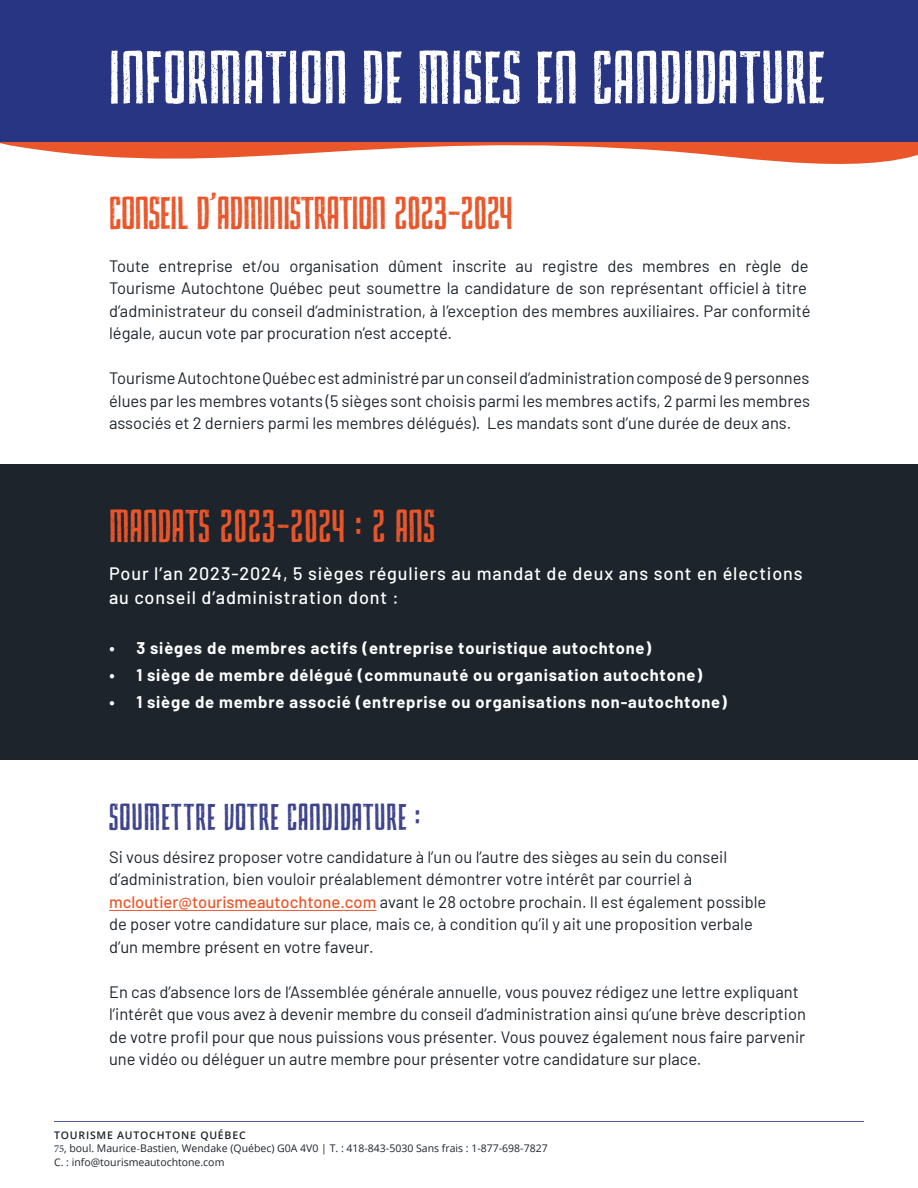
<style>
.page{position:relative;width:918px;height:1188px;background:#fff}
.page>*{position:absolute;margin:0;border:0;box-sizing:border-box;transform-origin:0 0}
.t1{font:66px "Primma Handmade";letter-spacing:.025em;color:#fff}
.t2{font:40.5px "Primma Handmade Complete";color:#ea562a}
.t3{font:40.5px "Primma Handmade Complete";letter-spacing:.02em;color:#ea562a}
.t4{font:33px "Primma Handmade";letter-spacing:.03em;color:#3c428b}
.t5{font:500 18px/24px "Barlow";letter-spacing:.05em;color:#fff}
.t6{font:16.5px/22.5px "Barlow";color:#1d242c}
.t7{font:700 16.5px "Barlow";letter-spacing:.05em;color:#fff}
.t8{font:10.5px/13.5px "Open Sans";color:#1d242c}
.s1{font-weight:500;color:#ea562a}
.s2{font-weight:600}
.s3{font-family:"Minion Pro"}
</style>
<div class="page">
<hr style="left:54px;top:1121px;width:810px;height:1px;background:#273582">
<div style="left:0;top:464px;width:918px;height:296px;background:#1d242c"></div>
<hr style="left:109px;top:910px;width:267px;height:1px;background:#ea562a">
<svg style="left:0;top:141px;width:918px;height:23px"></svg>
<div style="left:0;top:0;width:918px;height:141px;background:#273582"></div>
<h1 class="t1" style="left:109px;top:44px;width:717px">INFORMATION DE MISES EN CANDIDATURE</h1>
<h2 class="t2" style="left:109px;top:185px;width:405px">CONSEIL D’ADMINISTRATION 2023-2024</h2>
<p class="t6" style="left:109px;top:253px;width:703px">Toute entreprise et/ou organisation dûment inscrite au registre des membres en règle de Tourisme Autochtone Québec peut soumettre la candidature de son représentant officiel à titre d’administrateur du conseil d’administration, à l’exception des membres auxiliaires. Par conformité légale, aucun vote par procuration n’est accepté.</p>
<p class="t6" style="left:109px;top:366px;width:702px;text-align:justify">TourismeAutochtoneQuébecestadministrépar un conseild’administrationcomposéde 9 personnes élues par les membres votants (5 sièges sont choisis parmi les membres actifs, 2 parmi les membres associés et 2 derniers parmi les membres délégués). Les mandats sont d’une durée de deux ans.</p>
<h2 class="t3" style="left:109px;top:498px;width:327px">MANDATS 2023-2024 : 2 ANS</h2>
<p class="t5" style="left:109px;top:560px;width:695px">Pour l’an 2023-2024, 5 sièges réguliers au mandat de deux ans sont en élections au conseil d’administration dont :</p>
<p class="t7" style="left:109px;top:635px;width:543px">• 3 sièges de membres actifs (entreprise touristique autochtone)</p>
<p class="t7" style="left:109px;top:662px;width:594px">• 1 siège de membre délégué (communauté ou organisation autochtone)</p>
<p class="t7" style="left:109px;top:689px;width:619px">• 1 siège de membre associé (entreprise ou organisations non-autochtone)</p>
<h3 class="t4" style="left:109px;top:801px;width:313px">SOUMETTRE VOTRE CANDIDATURE :</h3>
<p class="t6" style="left:109px;top:844px;width:659px">Si vous désirez proposer votre candidature à l’un ou l’autre des sièges au sein du conseil d’administration, bien vouloir préalablement démontrer votre intérêt par courriel à <span class="s1">mcloutier@tourismeautochtone.com</span> avant le 28 octobre prochain. Il est également possible de poser votre candidature sur place, mais ce, à condition qu’il y ait une proposition verbale d’un membre présent en votre faveur.</p>
<p class="t6" style="left:109px;top:979px;width:698px">En cas d’absence lors de l’Assemblée générale annuelle, vous pouvez rédigez une lettre expliquant l’intérêt que vous avez à devenir membre du conseil d’administration ainsi qu’une brève description de votre profil pour que nous puissions vous présenter. Vous pouvez également nous faire parvenir une vidéo ou déléguer un autre membre pour présenter votre candidature sur place.</p>
<p class="t8" style="left:54px;top:1128px;width:495px"><span class="s2">TOURISME AUTOCHTONE QUÉBEC<br></span><span class="s3">75</span>, boul. Maurice<span class="s3">-</span>Bastien, Wendake (Québec) G0A 4V0 | T. : 418-843-5030 Sans frais : 1-877-698-7827<br>C. : info@tourismeautochtone.com</p>
</div>
